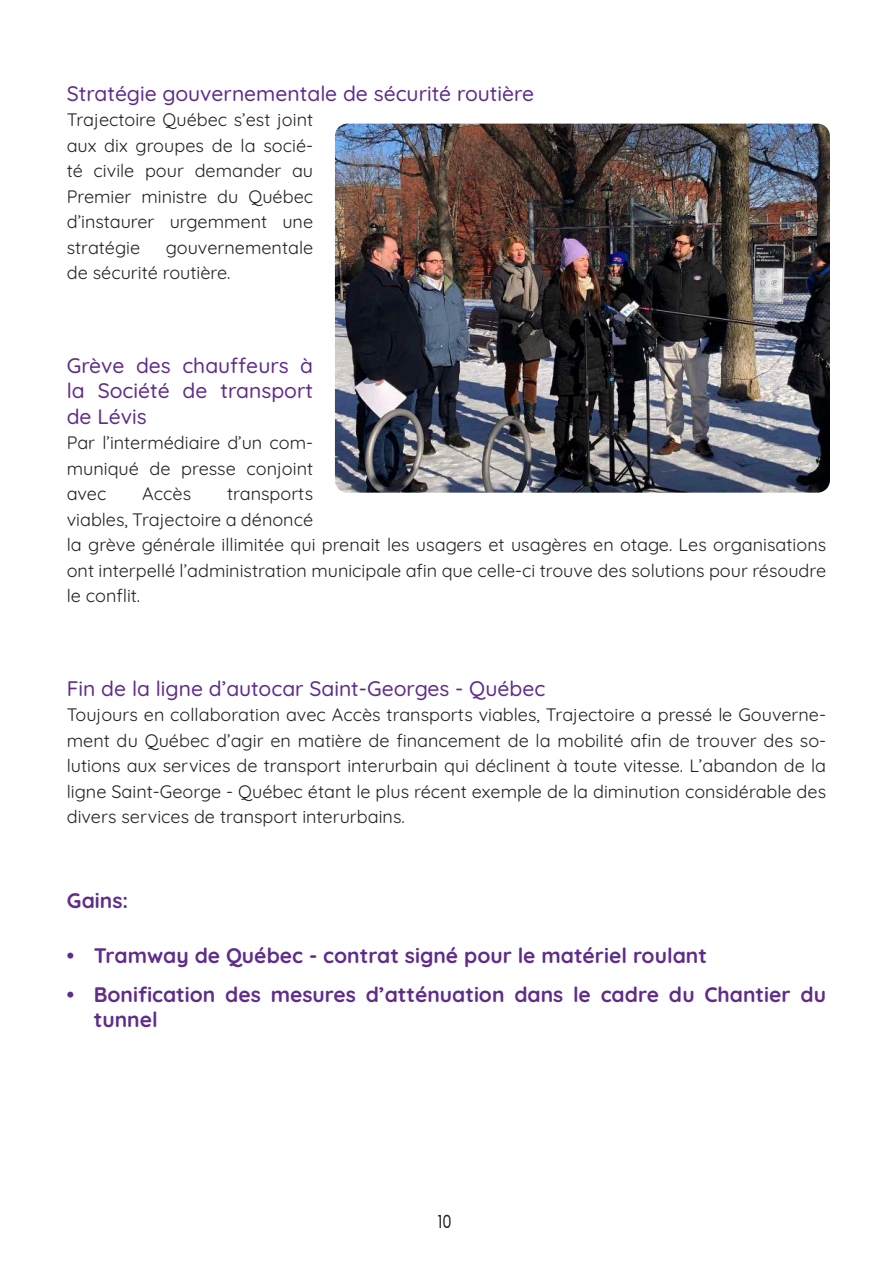
<style>
.page{position:relative;width:893px;height:1263px;background:#fff}
.page>*{position:absolute;margin:0;border:0;box-sizing:border-box;transform-origin:0 0}
.t1{font:500 21px/25.5px "Quicksand";color:#5f2c8b;text-align:justify}
.t2{font:700 21px/25.5px "Quicksand";color:#5f2c8b}
.t3{font:18px/25.5px "Quicksand";color:#231f20;text-align:justify}
.t4{font:18px "Poppins";color:#231f20;scale:.81 1}
</style>
<div class="page">
<img style="left:336px;top:125px;width:493px;height:367px">
<div style="left:326px;top:115px;width:513px;height:387px;border:9px solid #fff;border-radius:17px"></div>
<p class="t1" style="left:67px;top:78px;width:469px">Stratégie gouvernementale de sécurité routière</p>
<p class="t3" style="left:67px;top:105px;width:248px">Trajectoire Québec s’est joint aux dix groupes de la socié&shy;té civile pour demander au Premier ministre du Québec d’instaurer urgemment une stratégie</p>
<p class="t3" style="left:67px;top:233px;width:248px;text-indent:99px">gouvernementale de sécurité routière.</p>
<p class="t1" style="left:67px;top:350px;width:248px">Grève des chauffeurs à la Société de transport de Lévis</p>
<p class="t3" style="left:67px;top:428px;width:248px">Par l’intermédiaire d’un com&shy;muniqué de presse conjoint avec</p>
<p class="t3" style="left:142px;top:479px;width:50px">Accès</p>
<p class="t3" style="left:67px;top:479px;width:761px;text-align:left;text-indent:160px">transports<br>viables, Trajectoire a dénoncé<br>la grève générale illimitée qui prenait les usagers et usagères en otage. Les organisations ont interpellé l’administration municipale afin que celle-ci trouve des solutions pour résoudre le conflit.</p>
<p class="t1" style="left:67px;top:673px;width:480px">Fin de la ligne d’autocar Saint-Georges - Québec</p>
<p class="t3" style="left:67px;top:700px;width:761px">Toujours en collaboration avec Accès transports viables, Trajectoire a pressé le Gouverne&shy;ment du Québec d’agir en matière de financement de la mobilité afin de trouver des so&shy;lutions aux services de transport interurbain qui déclinent à toute vitesse. L’abandon de la ligne Saint-George - Québec étant le plus récent exemple de la diminution considérable des divers services de transport interurbains.</p>
<p class="t2" style="left:67px;top:886px;width:63px">Gains:</p>
<p class="t2" style="left:67px;top:941px;width:642px">• Tramway de Québec - contrat signé pour le matériel roulant</p>
<p class="t2" style="left:94px;top:979px;width:734px;text-indent:-27px">• Bonification des mesures d’atténuation dans le cadre du Chantier du tunnel</p>
<p class="t4" style="left:438px;top:1211px;width:19px">10</p>
</div>
